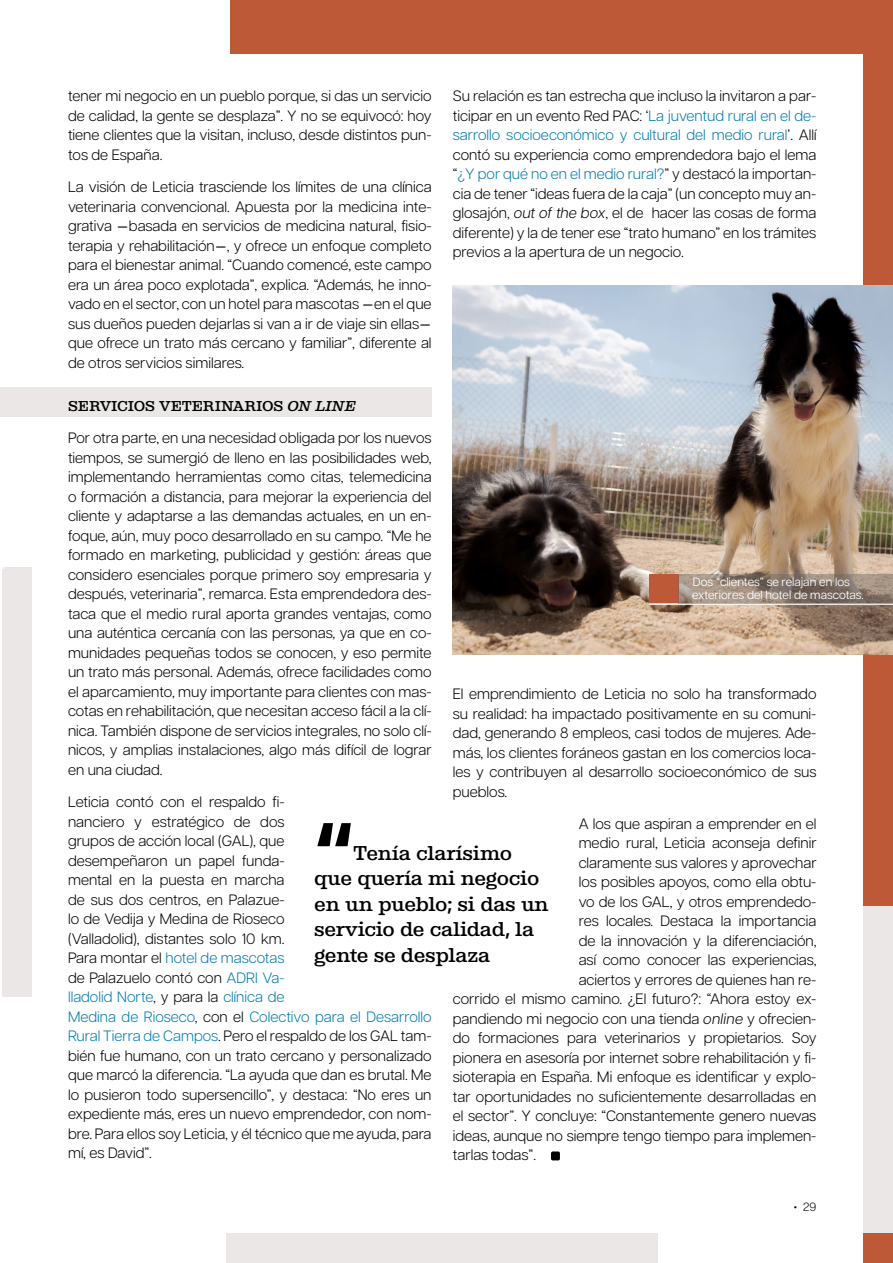
<style>
.page{position:relative;width:893px;height:1263px;background:#fff}
.page>*{position:absolute;margin:0;border:0;box-sizing:border-box;transform-origin:0 0}
.t1{font:800 75px "Albiona";color:#000}
.t2{font:500 21px/25.5px "Albiona";letter-spacing:-.02em;color:#000}
.cuerpo_de_texto_P{font:300 15px/19.5px "Articulat CF";color:#000;text-align:justify}
.ladillo_P{font:500 15px "Albiona";color:#000}
.t3{font:12px/13.5px "Articulat CF";color:#fff}
.t4{font:300 12px "Articulat CF";color:#000}
.s1{font-family:"Arial Narrow";font-weight:400}
.s2{font-style:italic}
.s3{color:#007cb0}
.s4{font-size:24px}
</style>
<div class="page">
<div style="left:2px;top:567px;width:30px;height:430px;background:#eae7e6"></div>
<div style="left:863px;top:635px;width:30px;height:598px;background:#eae7e6"></div>
<div style="left:0;top:387px;width:432px;height:29px;background:#eae7e6"></div>
<div style="left:226px;top:1233px;width:432px;height:30px;background:#eae7e6"></div>
<div style="left:863px;top:0;width:30px;height:906px;background:#bd5937"></div>
<div style="left:230px;top:0;width:663px;height:53px;background:#bd5937"></div>
<div style="left:551px;top:1151px;width:9px;height:9px;background:#000;border-radius:2px"></div>
<img style="left:453px;top:285px;width:440px;height:369px">
<div style="left:863px;top:1233px;width:30px;height:30px;background:#bd5937"></div>
<div style="left:649px;top:574px;width:30px;height:30px;background:#bd5937"></div>
<hr style="left:649px;top:603px;width:244px;height:2px;background:#fff">
<svg style="left:679px;top:574px;width:214px;height:29px;background:#8f7f73"></svg>
<p class="cuerpo_de_texto_P" style="left:68px;top:85px;width:365px">tener mi negocio en un pueblo porque, si das un servicio de calidad, la gente se desplaza”. Y no se equivocó: hoy tiene clientes que la visitan, incluso, desde distintos pun&shy;tos de España.</p>
<p class="cuerpo_de_texto_P" style="left:68px;top:176px;width:365px">La visión de Leticia trasciende los límites de una clínica veterinaria convencional. Apuesta por la medicina inte&shy;grativa <span class="s1">―</span>basada en servicios de medicina natural, fisio&shy;terapia y rehabilitación<span class="s1">―</span>, y ofrece un enfoque completo para el bienestar animal. “Cuando comencé, este campo era un área poco explotada”, explica. “Además, he inno&shy;vado en el sector, con un hotel para mascotas <span class="s1">―</span>en el que sus dueños pueden dejarlas si van a ir de viaje sin ellas<span class="s1">― </span>que ofrece un trato más cercano y familiar”, diferente al de otros servicios similares.</p>
<p class="ladillo_P" style="left:68px;top:398px;width:289px">SERVICIOS VETERINARIOS <span class="s2">ON LINE</span></p>
<p class="cuerpo_de_texto_P" style="left:68px;top:427px;width:365px">Por otra parte, en una necesidad obligada por los nuevos tiempos, se sumergió de lleno en las posibilidades web, implementando herramientas como citas, telemedicina o formación a distancia, para mejorar la experiencia del cliente y adaptarse a las demandas actuales, en un en&shy;foque, aún, muy poco desarrollado en su campo. “Me he formado en marketing, publicidad y gestión: áreas que considero esenciales porque primero soy empresaria y después, veterinaria”, remarca. Esta emprendedora des&shy;taca que el medio rural aporta grandes ventajas, como una auténtica cercanía con las personas, ya que en co&shy;munidades pequeñas todos se conocen, y eso permite un trato más personal. Además, ofrece facilidades como el aparcamiento, muy importante para clientes con mas&shy;cotas en rehabilitación, que necesitan acceso fácil a la clí&shy;nica. También dispone de servicios integrales, no solo clí&shy;nicos, y amplias instalaciones, algo más difícil de lograr en una ciudad.</p>
<p class="cuerpo_de_texto_P" style="left:68px;top:791px;width:365px;text-align:left">Leticia contó con el respaldo fi-<br>nanciero y estratégico de dos<br>grupos de acción local (GAL), que<br>desempeñaron un papel funda-<br>mental en la puesta en marcha<br>de sus dos centros, en Palazue-<br>lo de Vedija y Medina de Rioseco<br>(Valladolid), distantes solo 10 km.<br>Para montar el <span class="s3">hotel de mascotas<br></span>de Palazuelo contó con <span class="s3">ADRI Va-<br>lladolid Norte</span>, y para la <span class="s3">clínica de<br>Medina de Rioseco</span>, con el <span class="s3">Colectivo para el Desarrollo Rural Tierra de Campos</span>. Pero el respaldo de los GAL tam&shy;bién fue humano, con un trato cercano y personalizado que marcó la diferencia. “La ayuda que dan es brutal. Me lo pusieron todo supersencillo”, y destaca: “No eres un expediente más, eres un nuevo emprendedor, con nom&shy;bre. Para ellos soy Leticia, y él técnico que me ayuda, para mí, es David”.</p>
<p class="cuerpo_de_texto_P" style="left:453px;top:85px;width:365px">Su relación es tan estrecha que incluso la invitaron a par&shy;ticipar en un evento Red PAC: ‘<span class="s3">La juventud rural en el de&shy;sarrollo socioeconómico y cultural del medio rural</span>’. Allí contó su experiencia como emprendedora bajo el lema “<span class="s3">¿Y por qué no en el medio rural?</span>” y destacó la importan&shy;cia de tener “ideas fuera de la caja” (un concepto muy an&shy;glosajón, <span class="s2">out of the box</span>, el de hacer las cosas de forma diferente) y la de tener ese “trato humano” en los trámites previos a la apertura de un negocio.</p>
<p class="t3" style="left:692px;top:574px;width:173px">Dos “clientes” se relajan en los exteriores del hotel de mascotas.</p>
<p class="cuerpo_de_texto_P" style="left:453px;top:683px;width:365px">El emprendimiento de Leticia no solo ha transformado su realidad: ha impactado positivamente en su comuni&shy;dad, generando 8 empleos, casi todos de mujeres. Ade&shy;más, los clientes foráneos gastan en los comercios loca&shy;les y contribuyen al desarrollo socioeconómico de sus pueblos.</p>
<p class="cuerpo_de_texto_P" style="left:579px;top:813px;width:239px">A los que aspiran a emprender en el</p>
<p class="cuerpo_de_texto_P" style="left:579px;top:832px;width:239px">medio rural, Leticia aconseja definir</p>
<p class="cuerpo_de_texto_P" style="left:579px;top:852px;width:239px">claramente sus valores y aprovechar</p>
<p class="cuerpo_de_texto_P" style="left:579px;top:871px;width:239px">los posibles apoyos, como ella obtu-</p>
<p class="cuerpo_de_texto_P" style="left:579px;top:891px;width:239px">vo de los GAL, y otros emprendedo-</p>
<p class="cuerpo_de_texto_P" style="left:579px;top:910px;width:239px">res locales. Destaca la importancia</p>
<p class="cuerpo_de_texto_P" style="left:579px;top:930px;width:239px">de la innovación y la diferenciación,</p>
<p class="cuerpo_de_texto_P" style="left:579px;top:949px;width:239px">así como conocer las experiencias,</p>
<p class="cuerpo_de_texto_P" style="left:579px;top:969px;width:239px">aciertos y errores de quienes han re-</p>
<p class="cuerpo_de_texto_P" style="left:453px;top:988px;width:365px">corrido el mismo camino. ¿El futuro?: “Ahora estoy ex-</p>
<p class="cuerpo_de_texto_P" style="left:453px;top:1008px;width:365px">pandiendo mi negocio con una tienda <span class="s2">online</span> y ofrecien-</p>
<p class="cuerpo_de_texto_P" style="left:453px;top:1027px;width:365px">do formaciones para veterinarios y propietarios. Soy</p>
<p class="cuerpo_de_texto_P" style="left:453px;top:1047px;width:365px">pionera en asesoría por internet sobre rehabilitación y fi-</p>
<p class="cuerpo_de_texto_P" style="left:453px;top:1066px;width:365px">sioterapia en España. Mi enfoque es identificar y explo-</p>
<p class="cuerpo_de_texto_P" style="left:453px;top:1086px;width:365px">tar oportunidades no suficientemente desarrolladas en</p>
<p class="cuerpo_de_texto_P" style="left:453px;top:1105px;width:365px">el sector”. Y concluye: “Constantemente genero nuevas</p>
<p class="cuerpo_de_texto_P" style="left:453px;top:1125px;width:365px">ideas, aunque no siempre tengo tiempo para implemen-</p>
<p class="cuerpo_de_texto_P" style="left:453px;top:1144px;width:85px">tarlas todas”.</p>
<h1 class="t1" style="left:314px;top:804px;width:41px">“</h1>
<h2 class="t2" style="left:314px;top:840px;width:236px;text-indent:39px">Tenía clarísimo que quería mi negocio en un pueblo; si das un servicio de calidad, la gente se desplaza</h2>
<p class="t4" style="left:793px;top:1198px;width:25px"><span class="s4">·</span> 29</p>
</div>
